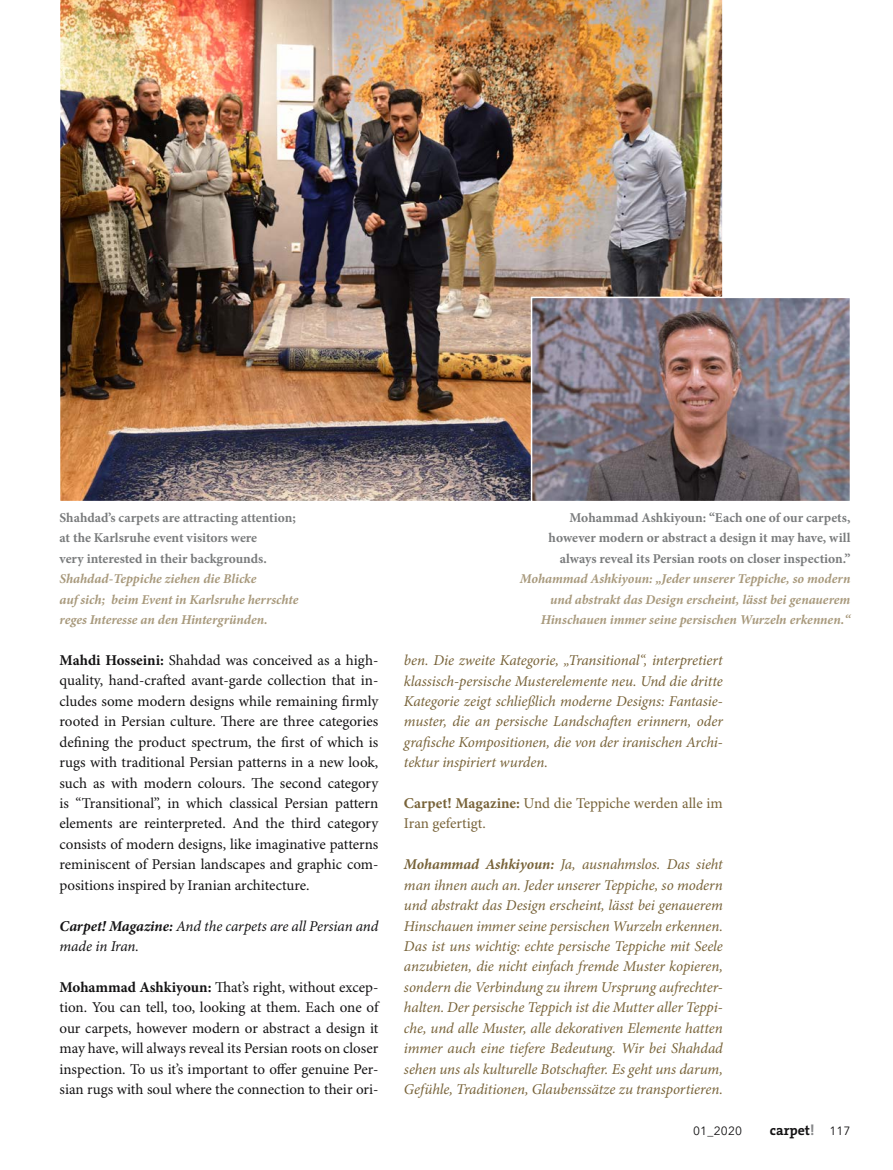
<style>
.page{position:relative;width:893px;height:1170px;background:#fff}
.page>*{position:absolute;margin:0;border:0;box-sizing:border-box;transform-origin:0 0}
.t1{font:italic 15px/20.4px "Minion Pro";letter-spacing:-.01em;color:#786339;text-align:justify}
.t2{font:15px/20.4px "Minion Pro";color:#141314;text-align:justify}
.t3{font:italic 15px/20.4px "Minion Pro";letter-spacing:-.005em;color:#141314}
.t4{font:15px/20.4px "Minion Pro";color:#786339}
.t5{font:700 13.95px "The Serif";color:#141314}
.t6{font:italic 700 13.5px/20.4px "Minion Pro";letter-spacing:-.005em;color:#a8997c}
.t7{font:700 13.5px/20.4px "Minion Pro";color:#7a7c7d}
.t8{font:12px "Avenir Next";letter-spacing:.02em;color:#141314}
.s1{font-weight:700}
.s2{font-size:14.7px;color:#868789}
.s3{font-family:"Avenir Next";font-weight:400;font-size:12px}
</style>
<div class="page">
<img style="left:60px;top:0;width:663px;height:501px">
<img style="left:534px;top:299px;width:314px;height:200px">
<div style="left:531px;top:296px;width:320px;height:206px;border:2px solid #fff"></div>
<p class="t7" style="left:60px;top:507px;width:238px">Shahdad’s carpets are attracting attention; at the Karlsruhe event visitors were<br>very interested in their backgrounds.</p>
<p class="t6" style="left:60px;top:568px;width:240px">Shahdad-Teppiche ziehen die Blicke<br>auf sich; beim Event in Karlsruhe herrschte reges Interesse an den Hintergründen.</p>
<p class="t2" style="left:60px;top:650px;width:320px"><span class="s1">Mahdi Hosseini:</span> Shahdad was conceived as a high&shy;quality, hand-crafted avant-garde collection that in&shy;cludes some modern designs while remaining firmly rooted in Persian culture. There are three categories defining the product spectrum, the first of which is rugs with traditional Persian patterns in a new look, such as with modern colours. The second category is “Transitional”, in which classical Persian pattern elements are reinterpreted. And the third category consists of modern designs, like imaginative patterns reminiscent of Persian landscapes and graphic com&shy;positions inspired by Iranian architecture.</p>
<p class="t3" style="left:60px;top:916px;width:320px"><span class="s1">Carpet! Magazine:</span> And the carpets are all Persian and made in Iran.</p>
<p class="t2" style="left:60px;top:977px;width:320px"><span class="s1">Mohammad Ashkiyoun:</span> That’s right, without excep&shy;tion. You can tell, too, looking at them. Each one of our carpets, however modern or abstract a design it may have, will always reveal its Persian roots on closer inspection. To us it’s important to offer genuine Per&shy;sian rugs with soul where the connection to their ori-</p>
<p class="t7" style="left:549px;top:507px;width:303px;text-align:right">Mohammad Ashkiyoun: “Each one of our carpets, however modern or abstract a design it may have, will always reveal its Persian roots on closer inspection.”</p>
<p class="t6" style="left:520px;top:568px;width:332px;text-align:right">Mohammad Ashkiyoun: „Jeder unserer Teppiche, so modern und abstrakt das Design erscheint, lässt bei genauerem<br>Hinschauen immer seine persischen Wurzeln erkennen.“</p>
<p class="t1" style="left:404px;top:650px;width:320px">ben. Die zweite Kategorie, „Transitional“, interpretiert klassisch-persische Musterelemente neu. Und die dritte Kategorie zeigt schließlich moderne Designs: Fantasie&shy;muster, die an persische Landschaften erinnern, oder grafische Kompositionen, die von der iranischen Archi&shy;tektur inspiriert wurden.</p>
<p class="t4" style="left:404px;top:793px;width:320px"><span class="s1">Carpet! Magazine:</span> Und die Teppiche werden alle im<br>Iran gefertigt.</p>
<p class="t1" style="left:404px;top:854px;width:320px"><span class="s1">Mohammad Ashkiyoun:</span> Ja, ausnahmslos. Das sieht man ihnen auch an. Jeder unserer Teppiche, so modern und abstrakt das Design erscheint, lässt bei genauerem Hinschauen immer seine persischen Wurzeln erkennen.<br>Das ist uns wichtig: echte persische Teppiche mit Seele anzubieten, die nicht einfach fremde Muster kopieren, sondern die Verbindung zu ihrem Ursprung aufrechter&shy;halten. Der persische Teppich ist die Mutter aller Teppi&shy;che, und alle Muster, alle dekorativen Elemente hatten immer auch eine tiefere Bedeutung. Wir bei Shahdad sehen uns als kulturelle Botschafter. Es geht uns darum, Gefühle, Traditionen, Glaubenssätze zu transportieren.</p>
<p class="t8" style="left:693px;top:1122px;width:51px">01_2020</p>
<p class="t5" style="left:770px;top:1118px;width:82px">carpet<span class="s2">!</span> <span class="s3">117</span></p>
</div>
